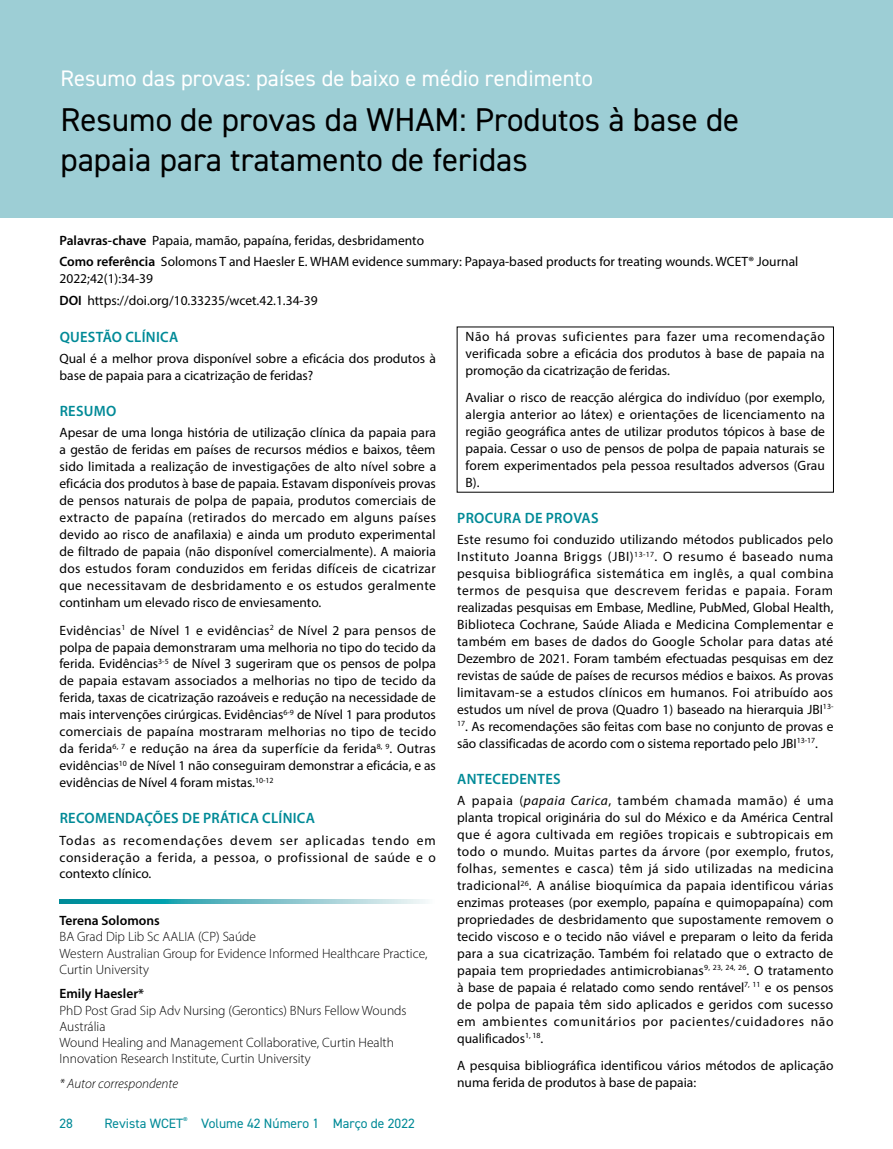
<style>
.page{position:relative;width:893px;height:1149px;background:#fff}
.page>*{position:absolute;margin:0;border:0;box-sizing:border-box;transform-origin:0 0}
.t1{font:33px/39.6px "DIN2014";color:#000}
.t2{font:22.5px "DIN2014";color:#fff}
.t3{font:600 15px "Myriad Pro";letter-spacing:.02em;color:#008a97}
.t4{font:13.5px/17px "Myriad Pro";color:#000;text-align:justify}
.t5{font:300 13.5px/16.2px "Myriad Pro";color:#000}
.t6{font:13.5px "DIN2014";color:#008a97}
.t7{font:600 13.5px "Myriad Pro";color:#000}
.t8{font:italic 300 13.5px "Myriad Pro";color:#000}
.s1{font-weight:600}
.s2{font-style:italic}
</style>
<div class="page">
<div style="left:0;top:0;width:893px;height:217px;background:#9dced5"></div>
<svg style="left:60px;top:899px;width:368px;height:4px"></svg>
<h2 class="t2" style="left:61px;top:64px;width:534px">Resumo das provas: países de baixo e médio rendimento</h2>
<h1 class="t1" style="left:61px;top:100px;width:680px">Resumo de provas da WHAM: Produtos à base de papaia para tratamento de feridas</h1>
<p class="t4" style="left:60px;top:229px;width:740px;line-height:21.5px"><span class="s1">Palavras-chave</span> Papaia, mamão, papaína, feridas, desbridamento<br><span class="s1">Como referência</span> Solomons T and Haesler E. WHAM evidence summary: Papaya-based products for treating wounds. WCET® Journal</p>
<p class="t4" style="left:60px;top:268px;width:260px;line-height:21.5px">2022;42(1):34-39<br><span class="s1">DOI</span> https://doi.org/10.33235/wcet.42.1.34-39</p>
<p class="t3" style="left:60px;top:327px;width:120px">QUESTÃO CLÍNICA</p>
<p class="t4" style="left:60px;top:349px;width:378px">Qual é a melhor prova disponível sobre a eficácia dos produtos à base de papaia para a cicatrização de feridas?</p>
<p class="t3" style="left:60px;top:401px;width:58px">RESUMO</p>
<p class="t4" style="left:60px;top:424px;width:378px">Apesar de uma longa história de utilização clínica da papaia para a gestão de feridas em países de recursos médios e baixos, têem sido limitada a realização de investigações de alto nível sobre a eficácia dos produtos à base de papaia. Estavam disponíveis provas de pensos naturais de polpa de papaia, produtos comerciais de extracto de papaína (retirados do mercado em alguns países devido ao risco de anafilaxia) e ainda um produto experimental de filtrado de papaia (não disponível comercialmente). A maioria dos estudos foram conduzidos em feridas difíceis de cicatrizar que necessitavam de desbridamento e os estudos geralmente continham um elevado risco de enviesamento.</p>
<p class="t4" style="left:60px;top:621px;width:378px">Evidências<sup>1</sup> de Nível 1 e evidências<sup>2</sup> de Nível 2 para pensos de polpa de papaia demonstraram uma melhoria no tipo do tecido da ferida. Evidências<sup>3-5</sup> de Nível 3 sugeriram que os pensos de polpa de papaia estavam associados a melhorias no tipo de tecido da ferida, taxas de cicatrização razoáveis e redução na necessidade de mais intervenções cirúrgicas. Evidências<sup>6-9</sup> de Nível 1 para produtos comerciais de papaína mostraram melhorias no tipo de tecido da ferida<sup>6,</sup> <sup>7</sup> e redução na área da superfície da ferida<sup>8,</sup> <sup>9</sup>. Outras evidências<sup>10</sup> de Nível 1 não conseguiram demonstrar a eficácia, e as evidências de Nível 4 foram mistas.<sup>10-12</sup></p>
<p class="t3" style="left:60px;top:808px;width:257px">RECOMENDAÇÕES DE PRÁTICA CLÍNICA</p>
<p class="t4" style="left:60px;top:831px;width:378px">Todas as recomendações devem ser aplicadas tendo em consideração a ferida, a pessoa, o profissional de saúde e o contexto clínico.</p>
<p class="t7" style="left:60px;top:911px;width:102px">Terena Solomons</p>
<p class="t5" style="left:60px;top:928px;width:370px">BA Grad Dip Lib Sc AALIA (CP) Saúde<br>Western Australian Group for Evidence Informed Healthcare Practice,<br>Curtin University</p>
<p class="t7" style="left:60px;top:984px;width:86px">Emily Haesler*</p>
<p class="t5" style="left:60px;top:1001px;width:349px">PhD Post Grad Sip Adv Nursing (Gerontics) BNurs Fellow Wounds Austrália<br>Wound Healing and Management Collaborative, Curtin Health Innovation Research Institute, Curtin University</p>
<p class="t8" style="left:60px;top:1075px;width:120px">* Autor correspondente</p>
<p class="t6" style="left:60px;top:1114px;width:15px">28</p>
<p class="t6" style="left:105px;top:1114px;width:312px">Revista WCET<sup>®</sup> Volume 42 Número 1 Março de 2022</p>
<p class="t4" style="left:466px;top:327px;width:361px">Não há provas suficientes para fazer uma recomendação verificada sobre a eficácia dos produtos à base de papaia na promoção da cicatrização de feridas.</p>
<p class="t4" style="left:466px;top:389px;width:361px">Avaliar o risco de reacção alérgica do indivíduo (por exemplo, alergia anterior ao látex) e orientações de licenciamento na região geográfica antes de utilizar produtos tópicos à base de papaia. Cessar o uso de pensos de polpa de papaia naturais se forem experimentados pela pessoa resultados adversos (Grau B).</p>
<p class="t3" style="left:457px;top:508px;width:143px">PROCURA DE PROVAS</p>
<p class="t4" style="left:457px;top:531px;width:378px">Este resumo foi conduzido utilizando métodos publicados pelo Instituto Joanna Briggs (JBI)<sup>13-17</sup>. O resumo é baseado numa pesquisa bibliográfica sistemática em inglês, a qual combina termos de pesquisa que descrevem feridas e papaia. Foram realizadas pesquisas em Embase, Medline, PubMed, Global Health, Biblioteca Cochrane, Saúde Aliada e Medicina Complementar e também em bases de dados do Google Scholar para datas até Dezembro de 2021. Foram também efectuadas pesquisas em dez revistas de saúde de países de recursos médios e baixos. As provas limitavam-se a estudos clínicos em humanos. Foi atribuído aos estudos um nível de prova (Quadro 1) baseado na hierarquia JBI<sup>13-</sup></p>
<p class="t4" style="left:457px;top:717px;width:378px"><sup>17</sup>. As recomendações são feitas com base no conjunto de provas e são classificadas de acordo com o sistema reportado pelo JBI<sup>13-17</sup>.</p>
<p class="t3" style="left:457px;top:769px;width:105px">ANTECEDENTES</p>
<p class="t4" style="left:457px;top:791px;width:378px">A papaia (<span class="s2">papaia Carica</span>, também chamada mamão) é uma planta tropical originária do sul do México e da América Central que é agora cultivada em regiões tropicais e subtropicais em todo o mundo. Muitas partes da árvore (por exemplo, frutos, folhas, sementes e casca) têm já sido utilizadas na medicina tradicional<sup>26</sup>. A análise bioquímica da papaia identificou várias enzimas proteases (por exemplo, papaína e quimopapaína) com propriedades de desbridamento que supostamente removem o tecido viscoso e o tecido não viável e preparam o leito da ferida para a sua cicatrização. Também foi relatado que o extracto de papaia tem propriedades antimicrobianas<sup>9,</sup> <sup>23,</sup> <sup>24,</sup> <sup>26</sup>. O tratamento à base de papaia é relatado como sendo rentável<sup>7,</sup> <sup>11</sup> e os pensos de polpa de papaia têm sido aplicados e geridos com sucesso em ambientes comunitários por pacientes/cuidadores não qualificados<sup>1,</sup> <sup>18</sup>.</p>
<p class="t4" style="left:457px;top:1056px;width:378px">A pesquisa bibliográfica identificou vários métodos de aplicação numa ferida de produtos à base de papaia:</p>
</div>
